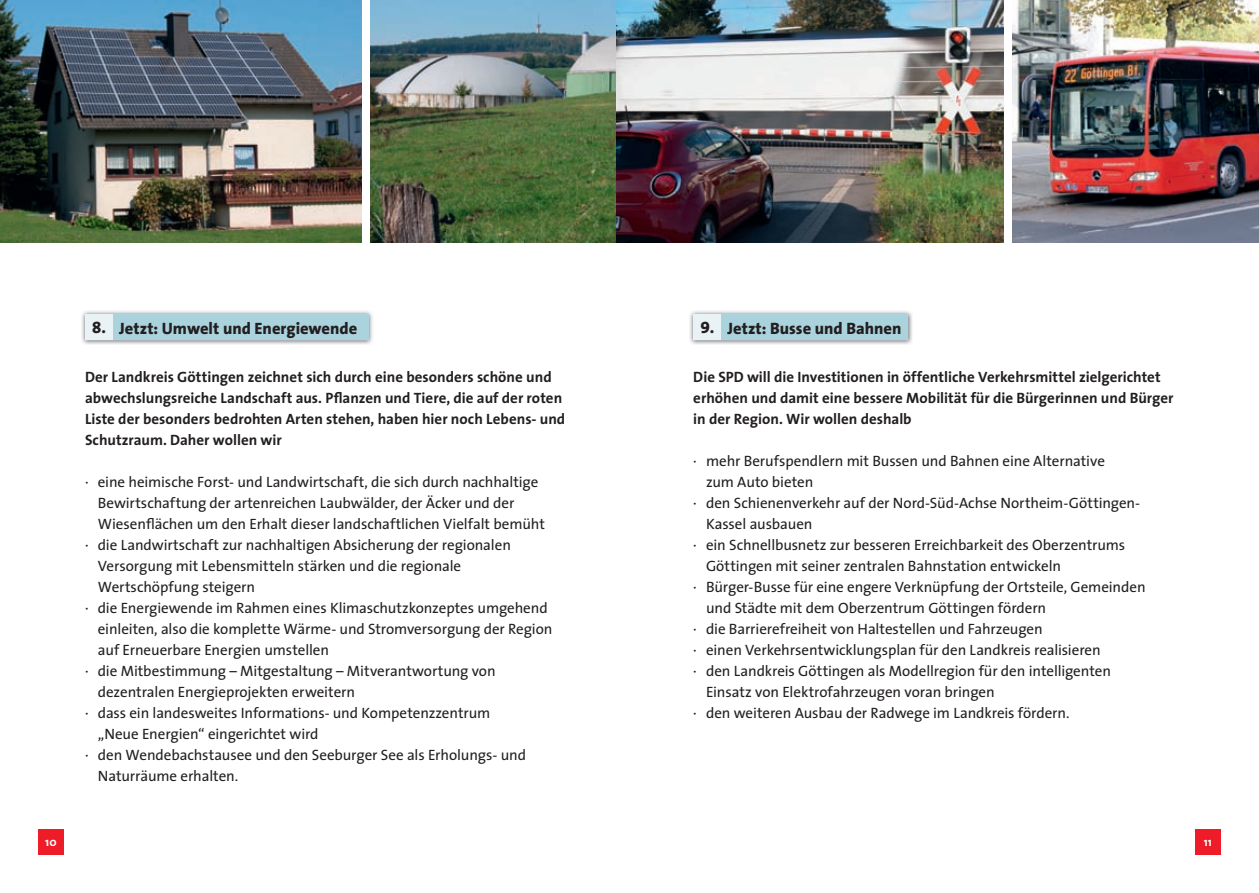
<style>
.page{position:relative;width:1259px;height:893px;background:#fff}
.page>*{position:absolute;margin:0;border:0;box-sizing:border-box;transform-origin:0 0}
.t1{font:800 16.5px "The Sans";color:#231f20}
.t2{font:15px "The Sans";letter-spacing:-.005em;color:#231f20}
.t3{font:700 15px/21px "The Sans";color:#231f20}
.t4{font:700 12px "The Sans";color:#fff}
.s1{font-family:"The Sans Extra Bold Caps";font-weight:400}
</style>
<div class="page">
<div style="left:38px;top:829px;width:26px;height:26px;background:#ee1c28"></div>
<div style="left:1195px;top:829px;width:25px;height:26px;background:#ee1c28"></div>
<img style="left:370px;top:0;width:247px;height:242px">
<img style="left:0;top:0;width:361px;height:242px">
<img style="left:82px;top:311px;width:291px;height:34px">
<div style="left:85px;top:315px;width:284px;height:25px;background:#abd3de"></div>
<div style="left:85px;top:315px;width:28px;height:25px;background:#e9f2f5"></div>
<img style="left:1012px;top:0;width:247px;height:242px">
<img style="left:617px;top:0;width:386px;height:242px">
<img style="left:690px;top:311px;width:222px;height:34px">
<div style="left:693px;top:315px;width:215px;height:25px;background:#abd3de"></div>
<div style="left:693px;top:315px;width:28px;height:25px;background:#e9f2f5"></div>
<p class="t1" style="left:92px;top:317px;width:267px"><span class="s1">8.</span> Jetzt: Umwelt und Energiewende</p>
<p class="t3" style="left:85px;top:367px;width:482px">Der Landkreis Göttingen zeichnet sich durch eine besonders schöne und abwechslungsreiche Landschaft aus. Pflanzen und Tiere, die auf der roten Liste der besonders bedrohten Arten stehen, haben hier noch Lebens- und Schutzraum. Daher wollen wir</p>
<p class="t2" style="left:85px;top:472px;width:455px">· eine heimische Forst- und Landwirtschaft, die sich durch nachhaltige</p>
<p class="t2" style="left:98px;top:493px;width:418px">Bewirtschaftung der artenreichen Laubwälder, der Äcker und der</p>
<p class="t2" style="left:98px;top:514px;width:449px">Wiesenflächen um den Erhalt dieser landschaftlichen Vielfalt bemüht</p>
<p class="t2" style="left:85px;top:535px;width:427px">· die Landwirtschaft zur nachhaltigen Absicherung der regionalen</p>
<p class="t2" style="left:98px;top:556px;width:365px">Versorgung mit Lebensmitteln stärken und die regionale</p>
<p class="t2" style="left:98px;top:577px;width:159px">Wertschöpfung steigern</p>
<p class="t2" style="left:85px;top:598px;width:464px">· die Energiewende im Rahmen eines Klimaschutzkonzeptes umgehend</p>
<p class="t2" style="left:98px;top:619px;width:456px">einleiten, also die komplette Wärme- und Stromversorgung der Region</p>
<p class="t2" style="left:98px;top:640px;width:233px">auf Erneuerbare Energien umstellen</p>
<p class="t2" style="left:85px;top:661px;width:412px">· die Mitbestimmung – Mitgestaltung – Mitverantwortung von</p>
<p class="t2" style="left:98px;top:682px;width:259px">dezentralen Energieprojekten erweitern</p>
<p class="t2" style="left:85px;top:703px;width:407px">· dass ein landesweites Informations- und Kompetenzzentrum</p>
<p class="t2" style="left:98px;top:724px;width:222px">„Neue Energien“ eingerichtet wird</p>
<p class="t2" style="left:85px;top:745px;width:442px">· den Wendebachstausee und den Seeburger See als Erholungs- und</p>
<p class="t2" style="left:98px;top:766px;width:142px">Naturräume erhalten.</p>
<p class="t1" style="left:700px;top:317px;width:202px"><span class="s1">9.</span> Jetzt: Busse und Bahnen</p>
<p class="t3" style="left:693px;top:367px;width:482px">Die SPD will die Investitionen in öffentliche Verkehrsmittel zielgerichtet erhöhen und damit eine bessere Mobilität für die Bürgerinnen und Bürger in der Region. Wir wollen deshalb</p>
<p class="t2" style="left:693px;top:451px;width:413px">· mehr Berufspendlern mit Bussen und Bahnen eine Alternative</p>
<p class="t2" style="left:706px;top:472px;width:109px">zum Auto bieten</p>
<p class="t2" style="left:693px;top:493px;width:448px">· den Schienenverkehr auf der Nord-Süd-Achse Northeim-Göttingen-</p>
<p class="t2" style="left:706px;top:514px;width:108px">Kassel ausbauen</p>
<p class="t2" style="left:693px;top:535px;width:433px">· ein Schnellbusnetz zur besseren Erreichbarkeit des Oberzentrums</p>
<p class="t2" style="left:706px;top:556px;width:356px">Göttingen mit seiner zentralen Bahnstation entwickeln</p>
<p class="t2" style="left:693px;top:577px;width:454px">· Bürger-Busse für eine engere Verknüpfung der Ortsteile, Gemeinden</p>
<p class="t2" style="left:706px;top:598px;width:342px">und Städte mit dem Oberzentrum Göttingen fördern</p>
<p class="t2" style="left:693px;top:619px;width:351px">· die Barrierefreiheit von Haltestellen und Fahrzeugen</p>
<p class="t2" style="left:693px;top:640px;width:409px">· einen Verkehrsentwicklungsplan für den Landkreis realisieren</p>
<p class="t2" style="left:693px;top:661px;width:419px">· den Landkreis Göttingen als Modellregion für den intelligenten</p>
<p class="t2" style="left:706px;top:682px;width:290px">Einsatz von Elektrofahrzeugen voran bringen</p>
<p class="t2" style="left:693px;top:703px;width:378px">· den weiteren Ausbau der Radwege im Landkreis fördern.</p>
<p class="t4" style="left:45px;top:835px;width:13px">10</p>
<p class="t4" style="left:1203px;top:835px;width:10px">11</p>
</div>
